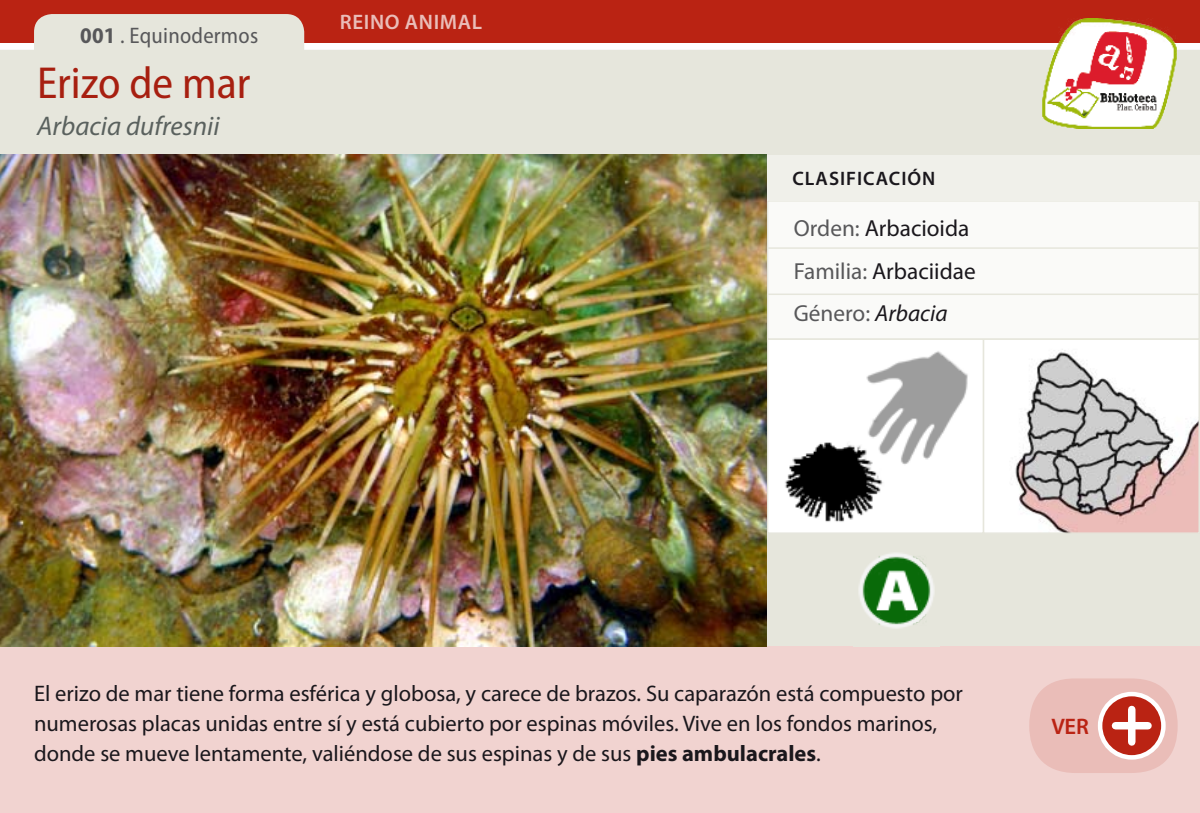
<style>
.page{position:relative;width:1200px;height:813px;background:#fff}
.page>*{position:absolute;margin:0;border:0;box-sizing:border-box;transform-origin:0 0}
.t1{font:semi-condensed 45px "Myriad Pro";color:#ba2313}
.t2{font:italic 27px "Myriad Pro";color:#646c6e}
.t3{font:23.25px/42.5px "Myriad Pro";color:#58585a}
.t4{font:22.5px/30px "Myriad Pro";color:#1a171c}
.t5{font:semi-condensed 22.5px "Myriad Pro";letter-spacing:.01em;color:#58585a}
.t6{font:600 22.5px "Myriad Pro";color:#ba2313}
.t7{font:600 21px "Myriad Pro";letter-spacing:.03em;color:#eabdb8}
.t8{font:600 19.5px "Myriad Pro";letter-spacing:.05em;color:#1a171c}
.s1{font-weight:700}
.s2{color:#1a171c}
.s3{font-style:italic;color:#1a171c}
</style>
<div class="page">
<div style="left:0;top:0;width:1199px;height:43px;background:#ba2313"></div>
<svg style="left:0;top:14px;width:1199px;height:141px;fill:#e6e6dc"></svg>
<div style="left:766px;top:533px;width:433px;height:112px;background:#e6e6dc"></div>
<div style="left:0;top:645px;width:1199px;height:167px;background:#f1d3d0"></div>
<img style="left:1040px;top:18px;width:137px;height:110px">
<div style="left:1028px;top:678px;width:149px;height:94px;background:#eabdb8;border-radius:47px"></div>
<svg style="left:1099px;top:693px;width:64px;height:64px;fill:#ba2313"></svg>
<div style="left:1097px;top:691px;width:68px;height:68px;border:4px solid #fff;border-radius:50%"></div>
<div style="left:1127px;top:709px;width:8px;height:32px;background:#fff"></div>
<div style="left:1115px;top:721px;width:32px;height:8px;background:#fff"></div>
<img style="left:1015px;top:349px;width:181px;height:181px">
<div style="left:982px;top:338px;width:217px;height:195px;border:2px solid #e6e6dc"></div>
<svg style="left:785px;top:351px;width:183px;height:171px"></svg>
<div style="left:766px;top:338px;width:217px;height:195px;border:2px solid #e6e6dc"></div>
<div style="left:767px;top:201px;width:431px;height:138px;background:#fafaf8"></div>
<hr style="left:768px;top:247px;width:430px;height:2px;background:#e6e6dc">
<hr style="left:768px;top:293px;width:430px;height:2px;background:#e6e6dc">
<div style="left:766px;top:200px;width:433px;height:139px;border:2px solid #e6e6dc"></div>
<img style="left:859px;top:553px;width:75px;height:75px">
<div style="left:766px;top:155px;width:433px;height:45px;background:#f0f0ea"></div>
<img style="left:0;top:155px;width:766px;height:490px">
<p class="t5" style="left:80px;top:21px;width:179px"><span class="s1">001</span> . Equinodermos</p>
<h1 class="t1" style="left:37px;top:56px;width:215px">Erizo de mar</h1>
<p class="t2" style="left:37px;top:109px;width:184px">Arbacia dufresnii</p>
<p class="t7" style="left:340px;top:9px;width:144px">REINO ANIMAL</p>
<p class="t8" style="left:792px;top:166px;width:141px">CLASIFICACIÓN</p>
<p class="t3" style="left:793px;top:206px;width:183px">Orden: <span class="s2">Arbacioida<br></span>Familia: <span class="s2">Arbaciidae<br></span>Género: <span class="s3">Arbacia</span></p>
<p class="t4" style="left:34px;top:677px;width:930px">El erizo de mar tiene forma esférica y globosa, y carece de brazos. Su caparazón está compuesto por numerosas placas unidas entre sí y está cubierto por espinas móviles. Vive en los fondos marinos, donde se mueve lentamente, valiéndose de sus espinas y de sus <span class="s1">pies ambulacrales</span>.</p>
<p class="t6" style="left:1051px;top:712px;width:26px">VER</p>
</div>
